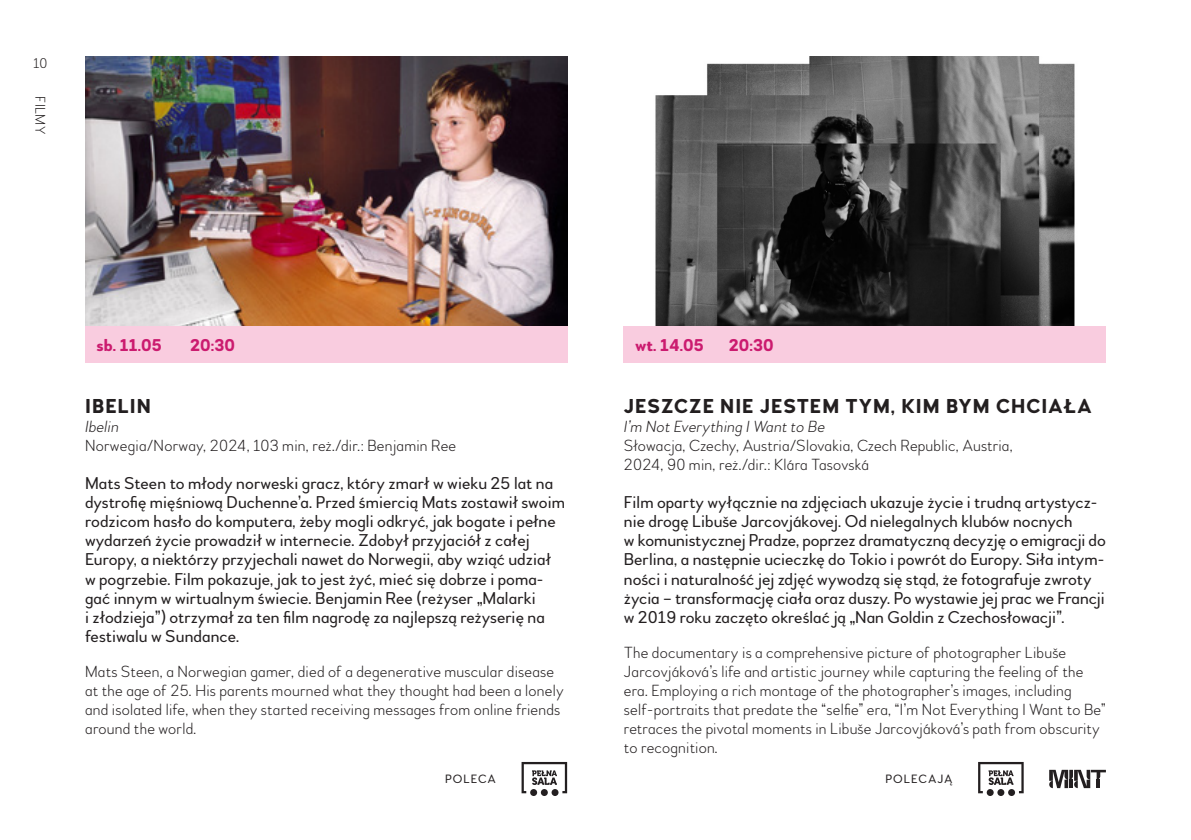
<style>
.page{position:relative;width:1191px;height:840px;background:#fff}
.page>*{position:absolute;margin:0;border:0;box-sizing:border-box;transform-origin:0 0}
.tytuł_filmu_PL{font:700 20px "Woodford Bourne";letter-spacing:.05em;color:#231f20}
.opis_filmu_PL{font:17px/19px "Woodford Bourne";letter-spacing:.005em;color:#231f20}
.lista_konkursow_tytul_PL{font:700 17px "Woodford Bourne";color:#cb1b6f}
.opis_filmu_EN{font:100 16px/19px "Woodford Bourne";letter-spacing:.015em;color:#231f20}
.creditsy{font:100 16px/19px "Woodford Bourne";letter-spacing:.015em;color:#231f20}
.creditsy-2{font:italic 100 16px "Woodford Bourne";letter-spacing:.015em;color:#231f20}
.opis_filmu_PL-2{font:100 14px "Woodford Bourne";letter-spacing:.03em;color:#231f20}
.opis_filmu_EN-2{font:12px "Woodford Bourne";letter-spacing:.08em;color:#231f20}
</style>
<div class="page">
<img style="left:655px;top:57px;width:420px;height:269px">
<div style="left:624px;top:326px;width:482px;height:37px;background:#f9ccdf"></div>
<svg style="left:978px;top:762px;width:45px;height:30px"></svg>
<svg style="left:986px;top:788px;width:7px;height:7px"></svg>
<svg style="left:997px;top:788px;width:7px;height:7px"></svg>
<svg style="left:1008px;top:788px;width:7px;height:7px"></svg>
<svg style="left:1049px;top:769px;width:57px;height:18px"></svg>
<img style="left:85px;top:57px;width:482px;height:269px">
<div style="left:85px;top:326px;width:482px;height:37px;background:#f9ccdf"></div>
<svg style="left:521px;top:762px;width:46px;height:30px"></svg>
<svg style="left:530px;top:788px;width:7px;height:7px"></svg>
<svg style="left:541px;top:788px;width:7px;height:7px"></svg>
<svg style="left:551px;top:788px;width:7px;height:7px"></svg>
<p class="opis_filmu_PL-2" style="left:33px;top:55px;width:16px">10</p>
<p class="opis_filmu_PL-2" style="left:49px;top:96px;width:39px;rotate:90deg">FILMY</p>
<p class="lista_konkursow_tytul_PL" style="left:96px;top:334px;width:67px">sb. 11.05</p>
<p class="lista_konkursow_tytul_PL" style="left:190px;top:334px;width:46px">20:30</p>
<p class="lista_konkursow_tytul_PL" style="left:635px;top:334px;width:70px">wt. 14.05</p>
<p class="lista_konkursow_tytul_PL" style="left:729px;top:334px;width:46px">20:30</p>
<p class="tytuł_filmu_PL" style="left:85px;top:394px;width:67px">IBELIN</p>
<p class="creditsy-2" style="left:85px;top:417px;width:35px">Ibelin</p>
<p class="creditsy" style="left:85px;top:436px;width:373px">Norwegia/Norway, 2024, 103 min, reż./dir.: Benjamin Ree</p>
<p class="opis_filmu_PL" style="left:85px;top:474px;width:481px">Mats Steen to młody norweski gracz, który zmarł w wieku 25 lat na dystrofię mięśniową Duchenne’a. Przed śmiercią Mats zostawił swoim rodzicom hasło do komputera, żeby mogli odkryć, jak bogate i pełne wydarzeń życie prowadził w internecie. Zdobył przyjaciół z całej Europy, a niektórzy przyjechali nawet do Norwegii, aby wziąć udział w pogrzebie. Film pokazuje, jak to jest żyć, mieć się dobrze i poma&shy;gać innym w wirtualnym świecie. Benjamin Ree (reżyser „Malarki<br>i złodzieja”) otrzymał za ten film nagrodę za najlepszą reżyserię na festiwalu w Sundance.</p>
<p class="opis_filmu_EN" style="left:85px;top:661px;width:480px">Mats Steen, a Norwegian gamer, died of a degenerative muscular disease at the age of 25. His parents mourned what they thought had been a lonely and isolated life, when they started receiving messages from online friends around the world.</p>
<p class="tytuł_filmu_PL" style="left:624px;top:394px;width:469px">JESZCZE NIE JESTEM TYM, KIM BYM CHCIAŁA</p>
<p class="creditsy-2" style="left:624px;top:417px;width:203px">I’m Not Everything I Want to Be</p>
<p class="creditsy" style="left:624px;top:436px;width:390px">Słowacja, Czechy, Austria/Slovakia, Czech Republic, Austria,<br>2024, 90 min, reż./dir.: Klára Tasovská</p>
<p class="opis_filmu_PL" style="left:624px;top:493px;width:483px">Film oparty wyłącznie na zdjęciach ukazuje życie i trudną artystycz&shy;nie drogę Libuše Jarcovjákovej. Od nielegalnych klubów nocnych<br>w komunistycznej Pradze, poprzez dramatyczną decyzję o emigracji do Berlina, a następnie ucieczkę do Tokio i powrót do Europy. Siła intym&shy;ności i naturalność jej zdjęć wywodzą się stąd, że fotografuje zwroty życia – transformację ciała oraz duszy. Po wystawie jej prac we Francji w 2019 roku zaczęto określać ją „Nan Goldin z Czechosłowacji”.</p>
<p class="opis_filmu_EN" style="left:624px;top:642px;width:483px">The documentary is a comprehensive picture of photographer Libuše Jarcovjáková’s life and artistic journey while capturing the feeling of the era. Employing a rich montage of the photographer’s images, including self-portraits that predate the “selfie” era, “I’m Not Everything I Want to Be” retraces the pivotal moments in Libuše Jarcovjáková’s path from obscurity to recognition.</p>
<p class="opis_filmu_EN-2" style="left:445px;top:771px;width:52px">POLECA</p>
<p class="opis_filmu_EN-2" style="left:885px;top:771px;width:69px">POLECAJĄ</p>
</div>
